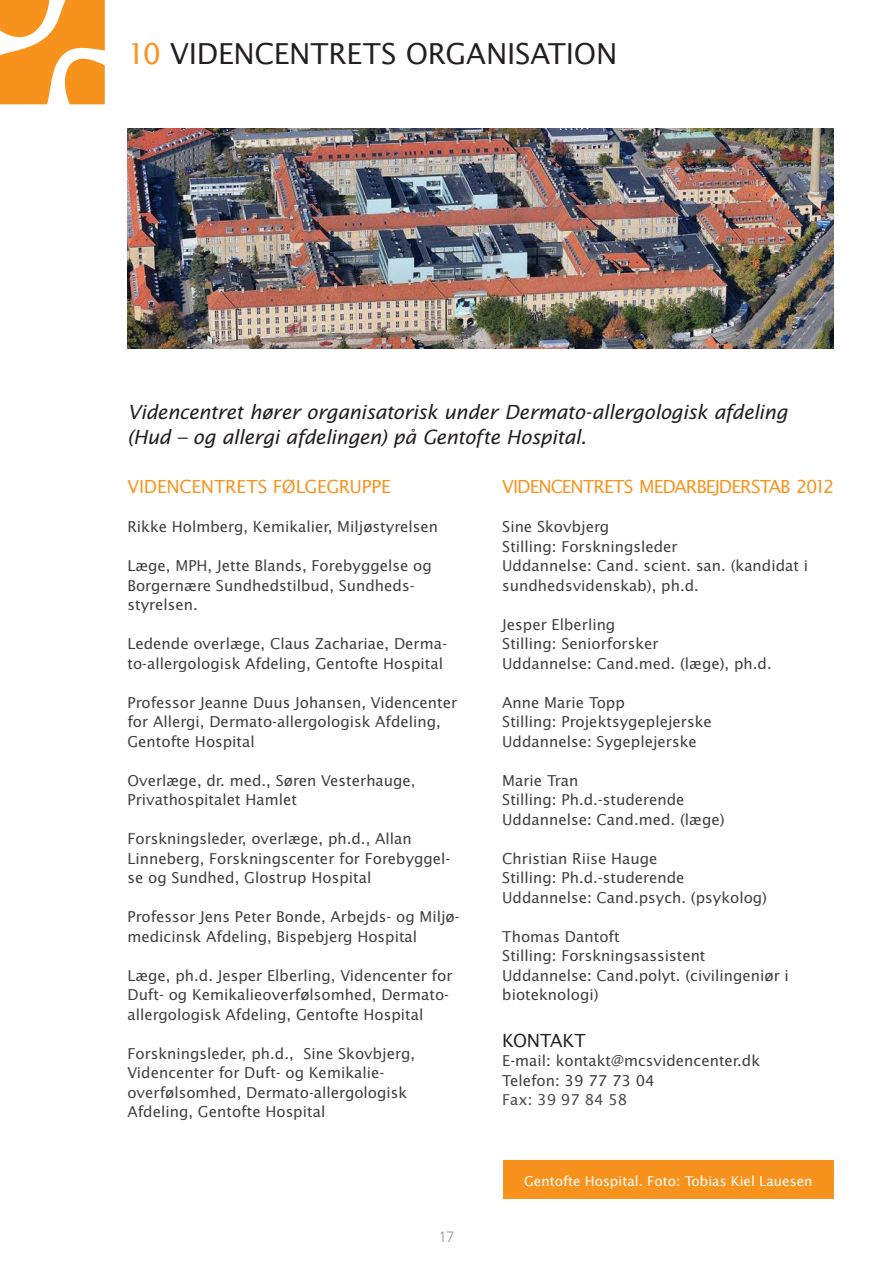
<style>
.page{position:relative;width:893px;height:1263px;background:#fff}
.page>*{position:absolute;margin:0;border:0;box-sizing:border-box;transform-origin:0 0}
.SIDETITEL_kapitaler{font:28.8px "Lucida Sans";letter-spacing:-.005em;color:#231f20}
.OVERSKRIFT_sort_str{font:italic 19.5px "Lucida Sans";letter-spacing:-.02em;color:#231f20}
.RØD_INTROtekst_str_1{font:18px "Lucida Sans";letter-spacing:-.05em;color:#f7931d}
.RØD_INTROtekst_str_1-2{font:18px "Lucida Sans";letter-spacing:-.015em;color:#f7931d}
.SIDETITEL_kapitaler-2{font:18px "Lucida Sans";color:#231f20}
.Brødtekst{font:15px/19.5px "Lucida Sans";color:#3e3e3f}
.Brødtekst-2{font:15px "Lucida Sans";color:#4b4b4b}
.t1{font:300 15px "Frutiger";color:#939598}
.HVID_lille_str_8{font:13.5px "Lucida Sans";color:#fff}
.s1{color:#f7931d}
</style>
<div class="page">
<img style="left:127px;top:129px;width:706px;height:220px">
<svg style="left:0;top:0;width:105px;height:104px"></svg>
<div style="left:503px;top:1160px;width:330px;height:39px;background:#f7931d"></div>
<p class="SIDETITEL_kapitaler" style="left:127px;top:36px;width:492px"><span class="s1">10</span> VIDENCENTRETS ORGANISATION</p>
<p class="OVERSKRIFT_sort_str" style="left:127px;top:400px;width:662px">Videncentret hører organisatorisk under Dermato-allergologisk afdeling</p>
<p class="OVERSKRIFT_sort_str" style="left:127px;top:424px;width:460px">(Hud – og allergi afdelingen) på Gentofte Hospital.</p>
<p class="RØD_INTROtekst_str_1-2" style="left:127px;top:475px;width:265px">VIDENCENTRETS FØLGEGRUPPE</p>
<p class="Brødtekst" style="left:127px;top:516px;width:312px">Rikke Holmberg, Kemikalier, Miljøstyrelsen</p>
<p class="Brødtekst" style="left:127px;top:555px;width:306px">Læge, MPH, Jette Blands, Forebyggelse og<br>Borgernære Sundhedstilbud, Sundheds&shy;styrelsen.</p>
<p class="Brødtekst" style="left:127px;top:633px;width:321px">Ledende overlæge, Claus Zachariae, Derma&shy;to-allergologisk Afdeling, Gentofte Hospital</p>
<p class="Brødtekst" style="left:127px;top:692px;width:331px">Professor Jeanne Duus Johansen, Videncenter for Allergi, Dermato-allergologisk Afdeling,<br>Gentofte Hospital</p>
<p class="Brødtekst" style="left:127px;top:770px;width:290px">Overlæge, dr. med., Søren Vesterhauge,<br>Privathospitalet Hamlet</p>
<p class="Brødtekst" style="left:127px;top:828px;width:325px">Forskningsleder, overlæge, ph.d., Allan<br>Linneberg, Forskningscenter for Forebyggel&shy;se og Sundhed, Glostrup Hospital</p>
<p class="Brødtekst" style="left:127px;top:906px;width:334px">Professor Jens Peter Bonde, Arbejds- og Miljø&shy;medicinsk Afdeling, Bispebjerg Hospital</p>
<p class="Brødtekst" style="left:127px;top:965px;width:327px">Læge, ph.d. Jesper Elberling, Videncenter for<br>Duft- og Kemikalieoverfølsomhed, Dermato&shy;allergologisk Afdeling, Gentofte Hospital</p>
<p class="Brødtekst" style="left:127px;top:1043px;width:289px">Forskningsleder, ph.d., Sine Skovbjerg, Videncenter for Duft- og Kemikalie&shy;overfølsomhed, Dermato-allergologisk Afdeling, Gentofte Hospital</p>
<p class="RØD_INTROtekst_str_1" style="left:502px;top:475px;width:334px">VIDENCENTRETS MEDARBEJDERSTAB 2012</p>
<p class="Brødtekst" style="left:502px;top:516px;width:109px">Sine Skovbjerg</p>
<p class="Brødtekst" style="left:502px;top:536px;width:307px">Stilling: Forskningsleder<br>Uddannelse: Cand. scient. san. (kandidat i sundhedsvidenskab), ph.d.</p>
<p class="Brødtekst" style="left:502px;top:614px;width:271px">Jesper Elberling<br>Stilling: Seniorforsker<br>Uddannelse: Cand.med. (læge), ph.d.</p>
<p class="Brødtekst" style="left:502px;top:692px;width:211px">Anne Marie Topp<br>Stilling: Projektsygeplejerske<br>Uddannelse: Sygeplejerske</p>
<p class="Brødtekst" style="left:502px;top:770px;width:224px">Marie Tran<br>Stilling: Ph.d.-studerende<br>Uddannelse: Cand.med. (læge)</p>
<p class="Brødtekst" style="left:502px;top:848px;width:266px">Christian Riise Hauge<br>Stilling: Ph.d.-studerende<br>Uddannelse: Cand.psych. (psykolog)</p>
<p class="Brødtekst" style="left:502px;top:926px;width:288px">Thomas Dantoft<br>Stilling: Forskningsassistent<br>Uddannelse: Cand.polyt. (civilingeniør i</p>
<p class="Brødtekst" style="left:502px;top:984px;width:98px">bioteknologi)</p>
<p class="SIDETITEL_kapitaler-2" style="left:502px;top:1029px;width:85px">KONTAKT</p>
<p class="Brødtekst" style="left:502px;top:1050px;width:259px">E-mail: kontakt@mcsvidencenter.dk</p>
<p class="Brødtekst" style="left:502px;top:1070px;width:154px">Telefon: 39 77 73 04</p>
<p class="Brødtekst-2" style="left:502px;top:1090px;width:127px">Fax: 39 97 84 58</p>
<p class="t1" style="left:439px;top:1228px;width:17px">17</p>
<p class="HVID_lille_str_8" style="left:524px;top:1173px;width:290px">Gentofte Hospital. Foto: Tobias Kiel Lauesen</p>
</div>
